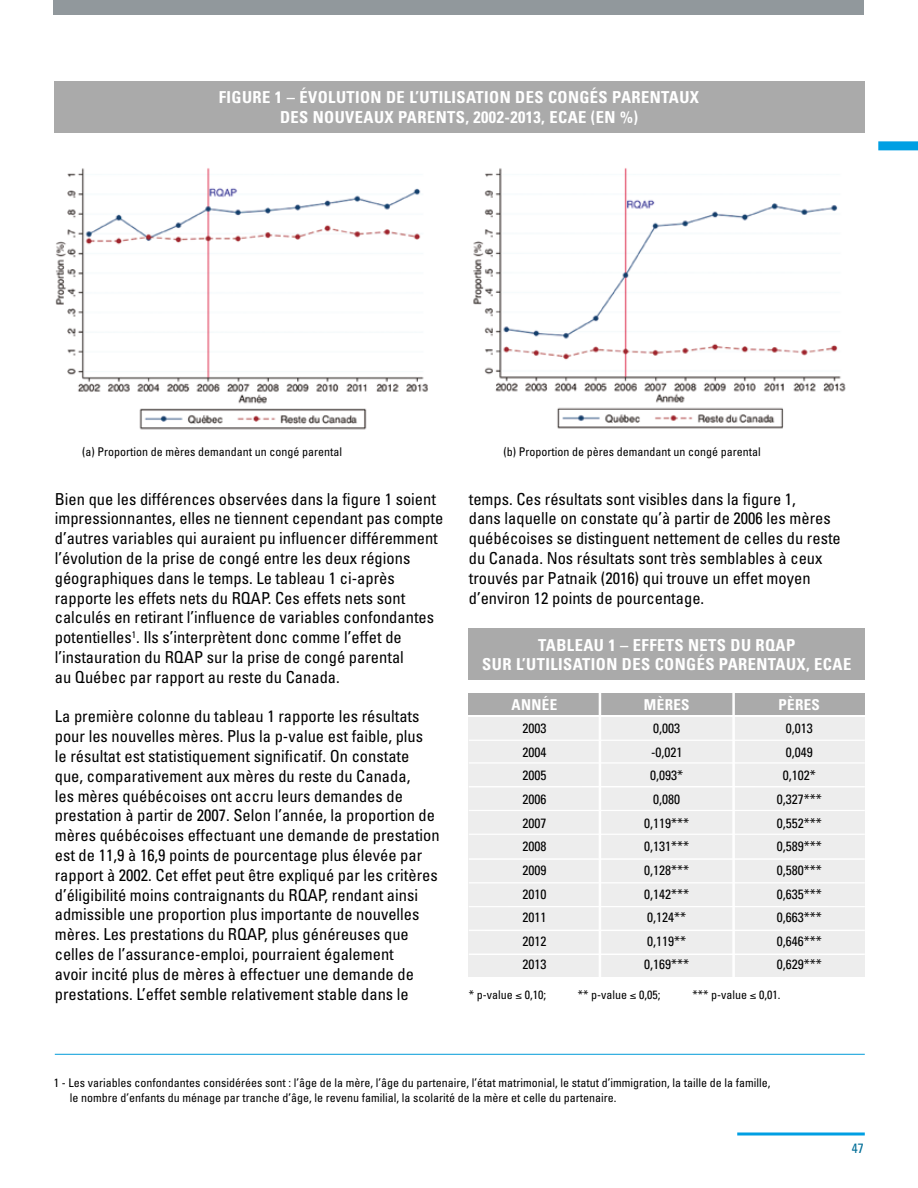
<style>
.page{position:relative;width:918px;height:1188px;background:#fff}
.page>*{position:absolute;margin:0;border:0;box-sizing:border-box;transform-origin:0 0}
.t1{font:condensed 16.5px/19.8px "Univers";color:#000}
.t2{font:700 condensed 16.5px/19.8px "Univers";letter-spacing:.025em;color:#fff;text-align:center}
.t3{font:700 condensed 15px "Univers";letter-spacing:.025em;color:#fff}
.t4{font:condensed 13.5px/23.7px "Univers";color:#000;text-align:center}
.t5{font:condensed 13.5px "Univers";color:#006d97}
.t6{font:condensed 12px/14.4px "Univers";color:#000}
</style>
<div class="page">
<hr style="left:55px;top:1054px;width:810px;height:1px;background:#009bd9">
<div style="left:469px;top:717px;width:396px;height:260px;background:#ededed"></div>
<div style="left:469px;top:693px;width:396px;height:21px;background:#aaa"></div>
<div style="left:469px;top:629px;width:396px;height:51px;background:#aaa"></div>
<hr style="left:599px;top:686px;width:2px;height:296px;background:#fff">
<hr style="left:732px;top:686px;width:3px;height:296px;background:#fff">
<hr style="left:469px;top:762px;width:396px;height:2px;background:#fff">
<hr style="left:469px;top:834px;width:396px;height:1px;background:#fff">
<hr style="left:469px;top:906px;width:396px;height:1px;background:#fff">
<hr style="left:469px;top:740px;width:396px;height:1px;background:#fff">
<hr style="left:469px;top:810px;width:396px;height:1px;background:#fff">
<hr style="left:469px;top:882px;width:396px;height:1px;background:#fff">
<hr style="left:469px;top:786px;width:396px;height:1px;background:#fff">
<hr style="left:469px;top:858px;width:396px;height:2px;background:#fff">
<hr style="left:469px;top:930px;width:396px;height:1px;background:#fff">
<hr style="left:469px;top:953px;width:396px;height:2px;background:#fff">
<div style="left:54px;top:81px;width:811px;height:51px;background:#aaa"></div>
<img style="left:55px;top:168px;width:373px;height:262px">
<img style="left:473px;top:168px;width:373px;height:261px">
<div style="left:54px;top:0;width:810px;height:15px;background:#91989c"></div>
<svg style="left:737px;top:1132px;width:128px;height:4px"></svg>
<div style="left:878px;top:141px;width:40px;height:9px;background:#009fe3"></div>
<p class="t2" style="left:219px;top:87px;width:482px">FIGURE 1 – ÉVOLUTION DE L’UTILISATION DES CONGÉS PARENTAUX<br>DES NOUVEAUX PARENTS, 2002-2013, ECAE (EN %)</p>
<p class="t6" style="left:82px;top:445px;width:261px">(a) Proportion de mères demandant un congé parental</p>
<p class="t6" style="left:503px;top:445px;width:259px">(b) Proportion de pères demandant un congé parental</p>
<p class="t1" style="left:55px;top:489px;width:390px">Bien que les différences observées dans la figure 1 soient impressionnantes, elles ne tiennent cependant pas compte d’autres variables qui auraient pu influencer différemment l’évolution de la prise de congé entre les deux régions géographiques dans le temps. Le tableau 1 ci-après rapporte les effets nets du RQAP. Ces effets nets sont calculés en retirant l’influence de variables confondantes potentielles<sup>1</sup>. Ils s’interprètent donc comme l’effet de l’instauration du RQAP sur la prise de congé parental<br>au Québec par rapport au reste du Canada.</p>
<p class="t1" style="left:55px;top:706px;width:386px">La première colonne du tableau 1 rapporte les résultats pour les nouvelles mères. Plus la p-value est faible, plus<br>le résultat est statistiquement significatif. On constate que, comparativement aux mères du reste du Canada,<br>les mères québécoises ont accru leurs demandes de prestation à partir de 2007. Selon l’année, la proportion de mères québécoises effectuant une demande de prestation est de 11,9 à 16,9 points de pourcentage plus élevée par rapport à 2002. Cet effet peut être expliqué par les critères d’éligibilité moins contraignants du RQAP, rendant ainsi admissible une proportion plus importante de nouvelles mères. Les prestations du RQAP, plus généreuses que celles de l’assurance-emploi, pourraient également<br>avoir incité plus de mères à effectuer une demande de prestations. L’effet semble relativement stable dans le</p>
<p class="t1" style="left:469px;top:489px;width:374px">temps. Ces résultats sont visibles dans la figure 1,<br>dans laquelle on constate qu’à partir de 2006 les mères québécoises se distinguent nettement de celles du reste du Canada. Nos résultats sont très semblables à ceux trouvés par Patnaik (2016) qui trouve un effet moyen d’environ 12 points de pourcentage.</p>
<p class="t2" style="left:482px;top:635px;width:371px">TABLEAU 1 – EFFETS NETS DU RQAP<br>SUR L’UTILISATION DES CONGÉS PARENTAUX, ECAE</p>
<p class="t3" style="left:512px;top:695px;width:47px">ANNÉE</p>
<p class="t4" style="left:522px;top:716px;width:25px;text-align:justify">2003<br>2004<br>2005<br>2006<br>2007<br>2008<br>2009<br>2010<br>2011<br>2012<br>2013</p>
<p class="t6" style="left:469px;top:987px;width:79px">* p-value ≤ 0,10;</p>
<p class="t6" style="left:578px;top:987px;width:84px">** p-value ≤ 0,05;</p>
<p class="t6" style="left:692px;top:987px;width:89px">*** p-value ≤ 0,01.</p>
<p class="t3" style="left:644px;top:695px;width:47px">MÈRES</p>
<p class="t4" style="left:644px;top:716px;width:46px">0,003 -0,021<br>0,093*<br>0,080<br>0,119***<br>0,131***<br>0,128***<br>0,142***<br>0,124**<br>0,119**<br>0,169***</p>
<p class="t3" style="left:778px;top:695px;width:43px">PÈRES</p>
<p class="t4" style="left:777px;top:716px;width:46px">0,013<br>0,049<br>0,102*<br>0,327***<br>0,552***<br>0,589***<br>0,580***<br>0,635***<br>0,663***<br>0,646***<br>0,629***</p>
<p class="t6" style="left:70px;top:1076px;width:702px;text-indent:-16px">1 - Les variables confondantes considérées sont : l’âge de la mère, l’âge du partenaire, l’état matrimonial, le statut d’immigration, la taille de la famille, le nombre d’enfants du ménage par tranche d’âge, le revenu familial, la scolarité de la mère et celle du partenaire.</p>
<p class="t5" style="left:852px;top:1140px;width:13px">47</p>
</div>
